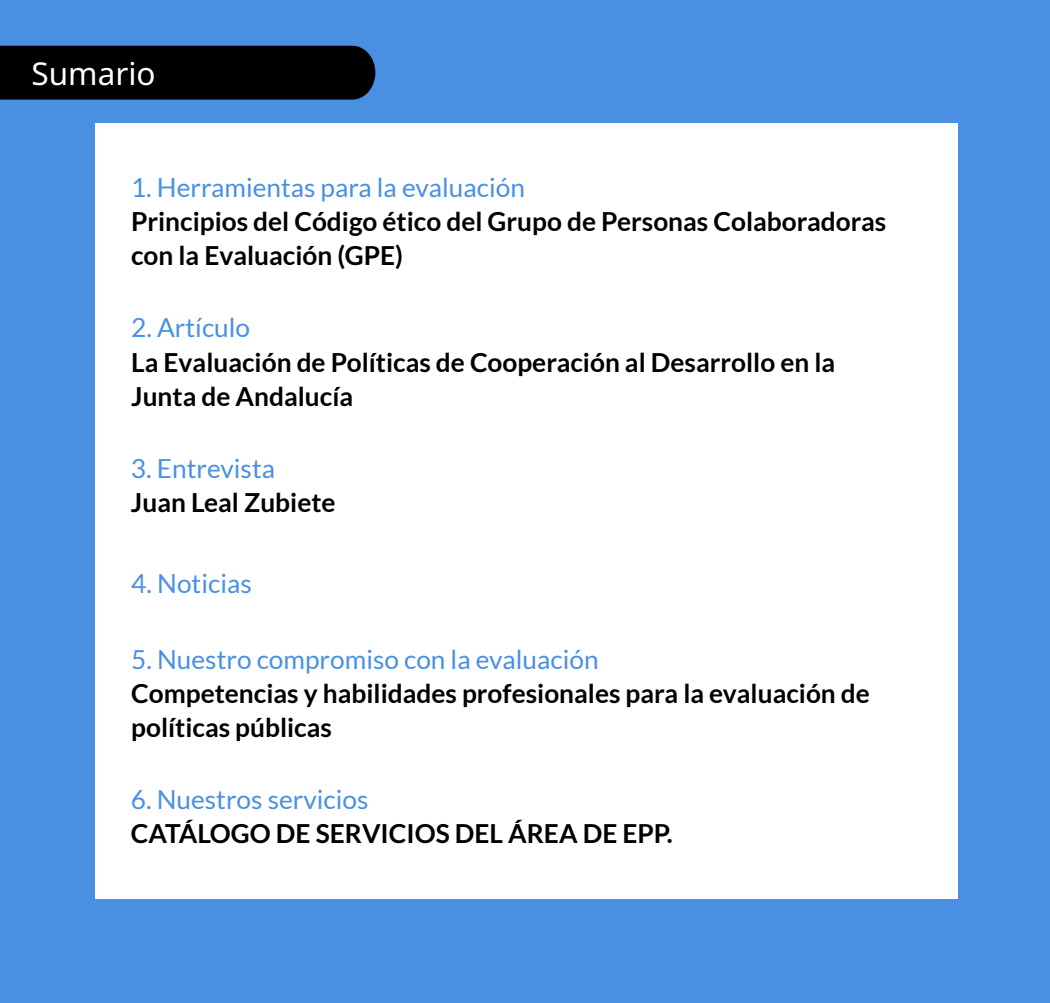
<style>
.page{position:relative;width:1050px;height:1003px;background:#4a90e2}
.page>*{position:absolute;margin:0;border:0;box-sizing:border-box;transform-origin:0 0}
.t1{font:31.5px "Noto Sans";color:#fff}
.t2{font:700 26.25px/34.1px "Lato";color:#000}
.t3{font:26.25px "Lato";color:#4a90e2}
</style>
<div class="page">
<div style="left:95px;top:123px;width:863px;height:776px;background:#fff"></div>
<div style="left:0;top:46px;width:375px;height:54px;background:#000"></div>
<p class="t1" style="left:32px;top:52px;width:126px">Sumario</p>
<p class="t3" style="left:131px;top:171px;width:395px">1. Herramientas para la evaluación</p>
<p class="t2" style="left:131px;top:204px;width:757px">Principios del Código ético del Grupo de Personas Colaboradoras con la Evaluación (GPE)</p>
<p class="t3" style="left:131px;top:312px;width:120px">2. Artículo</p>
<p class="t2" style="left:131px;top:344px;width:706px">La Evaluación de Políticas de Cooperación al Desarrollo en la<br>Junta de Andalucía</p>
<p class="t3" style="left:131px;top:452px;width:146px">3. Entrevista</p>
<p class="t2" style="left:131px;top:484px;width:206px">Juan Leal Zubiete</p>
<p class="t3" style="left:131px;top:567px;width:122px">4. Noticias</p>
<p class="t3" style="left:131px;top:643px;width:469px">5. Nuestro compromiso con la evaluación</p>
<p class="t2" style="left:131px;top:676px;width:740px">Competencias y habilidades profesionales para la evaluación de políticas públicas</p>
<p class="t3" style="left:131px;top:783px;width:239px">6. Nuestros servicios</p>
<p class="t2" style="left:131px;top:815px;width:543px">CATÁLOGO DE SERVICIOS DEL ÁREA DE EPP.</p>
</div>
